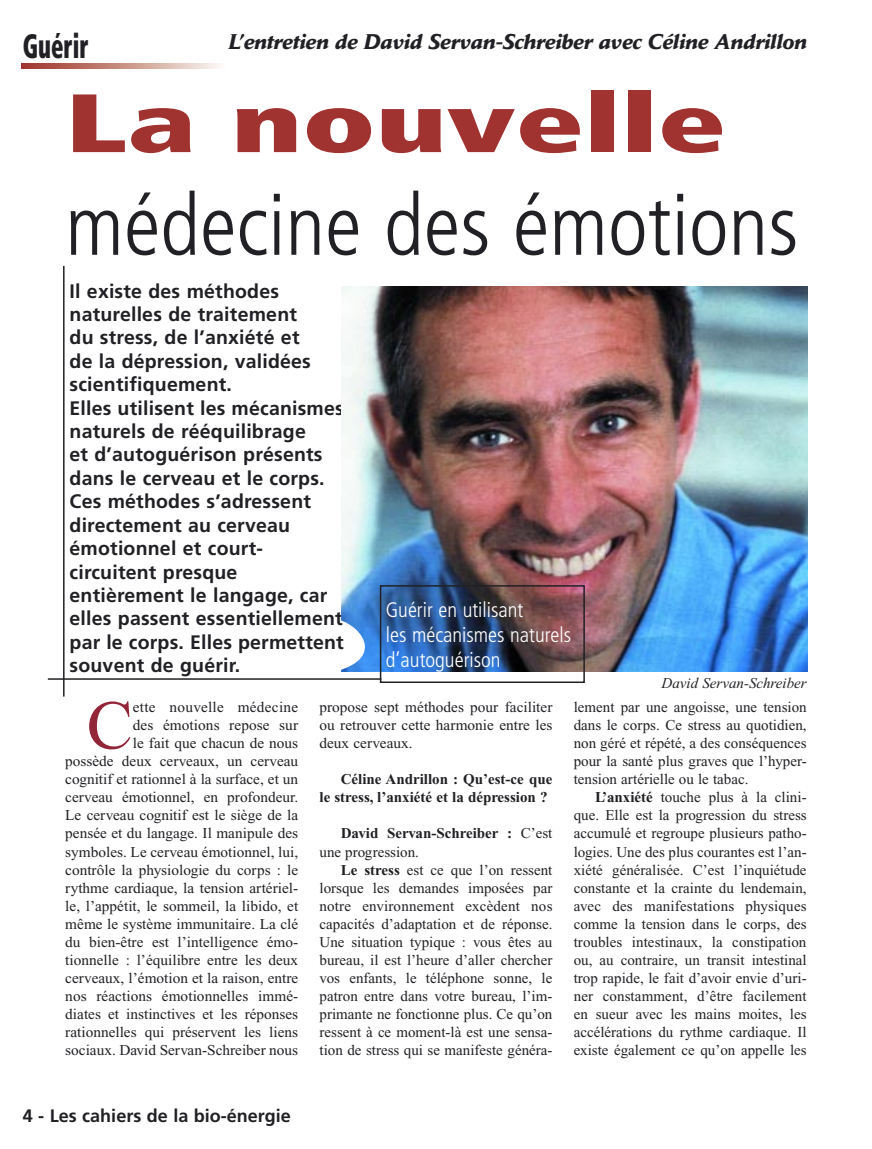
<style>
.page{position:relative;width:872px;height:1149px;background:#fff}
.page>*{position:absolute;margin:0;border:0;box-sizing:border-box;transform-origin:0 0}
.Gros_titres{font:300 condensed 85.5px "Frutiger";color:#212125}
.Gros_titres-2{font:900 condensed 82.5px "Frutiger";color:#a0322f;scale:1.5 1}
.texte_général_articles{font:69.45px "Times New Roman";color:#932539}
.titre_haut_de_page_gauche{font:900 condensed 33.75px "Frutiger";color:#212125;scale:.67 1}
.bandeau_nom_auteur{font:italic 700 21px "Daily News";color:#212125}
.titre_infos{font:300 condensed 21px/25.2px "Frutiger";color:#fff}
.texte_général_articles-2{font:700 19.5px/23.4px "Frutiger";letter-spacing:.01em;color:#212125}
.num_page_gauche{font:700 18px "Frutiger";color:#212125}
.texte_général_articles-3{font:15px/18px "Times New Roman";color:#212125;text-align:justify}
.interviewer{font:700 15px/18px "Times New Roman";color:#212125}
.texte_général_articles-4{font:700 15px/18px "Times New Roman";color:#212125}
.légende_10{font:italic 15px "Times New Roman";color:#212125}
.s1{font-weight:700}
.s2{font-weight:400}
</style>
<div class="page">
<svg style="left:21px;top:64px;width:198px;height:4px"></svg>
<img style="left:342px;top:287px;width:465px;height:384px">
<div style="left:380px;top:585px;width:205px;height:97px;border:2px solid #212125"></div>
<hr style="left:63px;top:266px;width:2px;height:430px;background:#212125">
<hr style="left:48px;top:678px;width:333px;height:1px;background:#212125">
<p class="titre_haut_de_page_gauche" style="left:23px;top:25px;width:100px">Guérir</p>
<p class="bandeau_nom_auteur" style="left:228px;top:28px;width:580px">L’entretien de David Servan-Schreiber avec Céline Andrillon</p>
<p class="Gros_titres-2" style="left:65px;top:73px;width:442px">La nouvelle</p>
<p class="Gros_titres" style="left:65px;top:177px;width:734px">médecine des émotions</p>
<p class="texte_général_articles-2" style="left:70px;top:279px;width:276px">Il existe des méthodes naturelles de traitement<br>du stress, de l’anxiété et<br>de la dépression, validées scientifiquement.<br>Elles utilisent les mécanismes naturels de rééquilibrage<br>et d’autoguérison présents dans le cerveau et le corps.<br>Ces méthodes s’adressent directement au cerveau émotionnel et court&shy;circuitent presque entièrement le langage, car elles passent essentiellement par le corps. Elles permettent souvent de guérir.</p>
<p class="texte_général_articles" style="left:87px;top:687px;width:48px">C</p>
<p class="titre_infos" style="left:386px;top:597px;width:187px">Guérir en utilisant<br>les mécanismes naturels d’autoguérison</p>
<p class="légende_10" style="left:661px;top:675px;width:146px">David Servan-Schreiber</p>
<p class="texte_général_articles-3" style="left:65px;top:698px;width:234px;text-align:right">ette nouvelle médecine<br>des émotions repose sur<br>le fait que chacun de nous<br>possède deux cerveaux, un cerveau cognitif et rationnel à la surface, et un cerveau émotionnel, en profondeur.<br>Le cerveau cognitif est le siège de la pensée et du langage. Il manipule des symboles. Le cerveau émotionnel, lui, contrôle la physiologie du corps : le rythme cardiaque, la tension artériel&shy;le, l’appétit, le sommeil, la libido, et même le système immunitaire. La clé du bien-être est l’intelligence émo&shy;tionnelle : l’équilibre entre les deux cerveaux, l’émotion et la raison, entre nos réactions émotionnelles immé&shy;diates et instinctives et les réponses rationnelles qui préservent les liens sociaux. David Servan-Schreiber nous</p>
<p class="texte_général_articles-3" style="left:319px;top:698px;width:234px">propose sept méthodes pour faciliter ou retrouver cette harmonie entre les deux cerveaux.</p>
<p class="texte_général_articles-3" style="left:574px;top:698px;width:234px">lement par une angoisse, une tension dans le corps. Ce stress au quotidien, non géré et répété, a des conséquences pour la santé plus graves que l’hyper&shy;tension artérielle ou le tabac.</p>
<p class="texte_général_articles-3" style="left:574px;top:788px;width:234px;text-indent:21px"><span class="s1">L’anxiété</span> touche plus à la clini&shy;que. Elle est la progression du stress accumulé et regroupe plusieurs patho&shy;logies. Une des plus courantes est l’an&shy;xiété généralisée. C’est l’inquiétude constante et la crainte du lendemain, avec des manifestations physiques comme la tension dans le corps, des troubles intestinaux, la constipation ou, au contraire, un transit intestinal trop rapide, le fait d’avoir envie d’uri&shy;ner constamment, d’être facilement en sueur avec les mains moites, les accélérations du rythme cardiaque. Il existe également ce qu’on appelle les</p>
<p class="interviewer" style="left:319px;top:770px;width:234px;text-indent:21px">Céline Andrillon : Qu’est-ce que le stress, l’anxiété et la dépression ?</p>
<p class="texte_général_articles-4" style="left:319px;top:824px;width:234px;text-indent:21px">David Servan-Schreiber : <span class="s2">C’est une progression.</span></p>
<p class="texte_général_articles-3" style="left:319px;top:860px;width:234px;text-indent:21px"><span class="s1">Le stress</span> est ce que l’on ressent lorsque les demandes imposées par notre environnement excèdent nos capacités d’adaptation et de réponse.<br>Une situation typique : vous êtes au bureau, il est l’heure d’aller chercher vos enfants, le téléphone sonne, le patron entre dans votre bureau, l’im&shy;primante ne fonctionne plus. Ce qu’on ressent à ce moment-là est une sensa&shy;tion de stress qui se manifeste généra-</p>
<p class="num_page_gauche" style="left:23px;top:1104px;width:270px">4 - Les cahiers de la bio-énergie</p>
</div>
